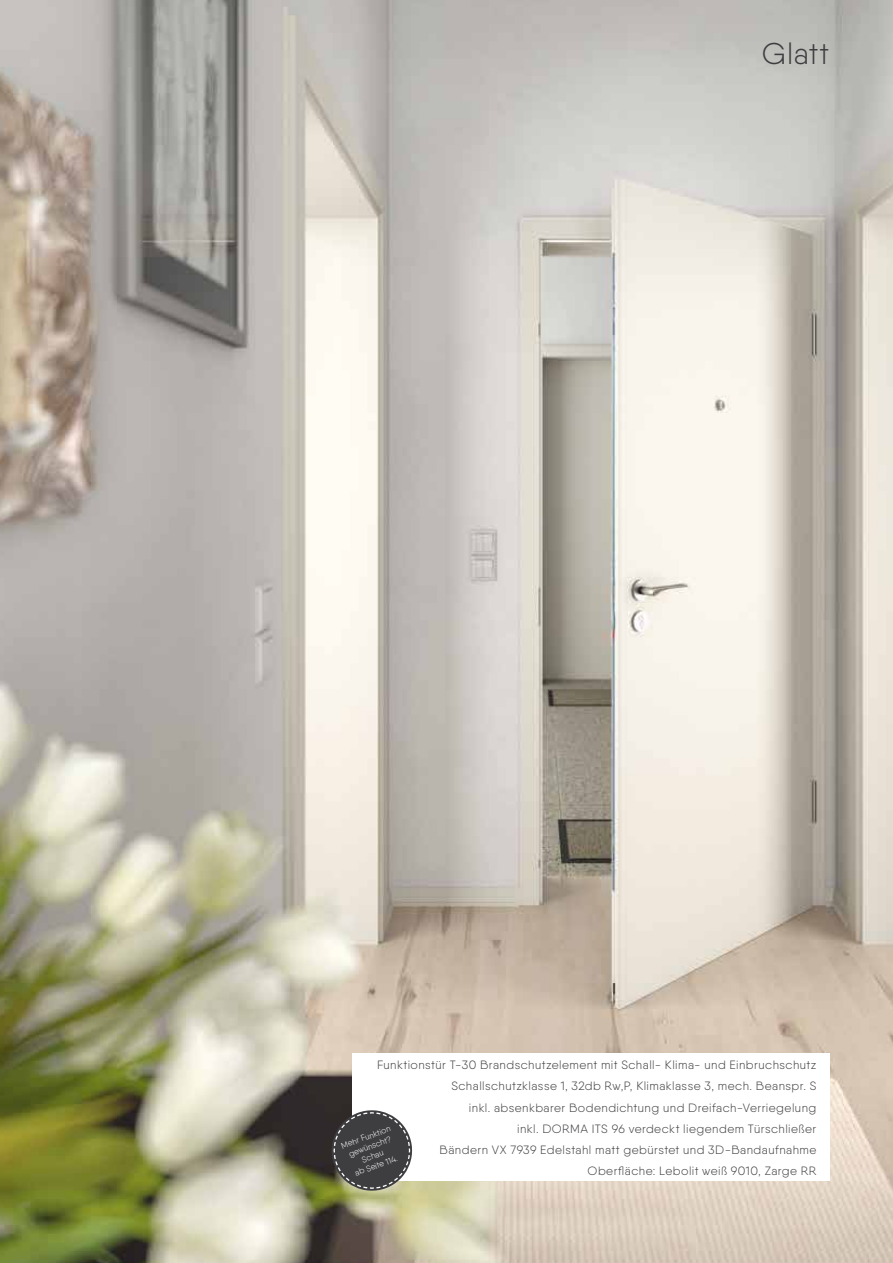
<style>
.page{position:relative;width:893px;height:1263px;background:#fff}
.page>*{position:absolute;margin:0;border:0;box-sizing:border-box;transform-origin:0 0}
.t1{font:300 30px "Qanelas";letter-spacing:.02em;color:#3e3d40}
.t2{font:300 12px/21.3px "Qanelas";letter-spacing:.04em;color:#3e3d40;text-align:right}
.t3{font:300 8.4px/10.1px "Qanelas";color:#fff;text-align:center}
</style>
<div class="page">
<img style="left:0;top:0;width:893px;height:1263px">
<div style="left:352px;top:1053px;width:477px;height:128px;background:#fff"></div>
<svg style="left:326px;top:1105px;width:91px;height:91px"></svg>
<h1 class="t1" style="left:762px;top:35px;width:69px">Glatt</h1>
<p class="t2" style="left:377px;top:1054px;width:441px">Funktionstür T-30 Brandschutzelement mit Schall- Klima- und Einbruchschutz Schallschutzklasse 1, 32db Rw,P, Klimaklasse 3, mech. Beanspr. S<br>inkl. absenkbarer Bodendichtung und Dreifach-Verriegelung<br>inkl. DORMA ITS 96 verdeckt liegendem Türschließer<br>Bändern VX 7939 Edelstahl matt gebürstet und 3D-Bandaufnahme Oberfläche: Lebolit weiß 9010, Zarge RR</p>
<p class="t3" style="left:340px;top:1141px;width:53px;rotate:-20deg">Mehr Funktion gewünscht?<br>Schau<br>ab Seite 114.</p>
</div>
